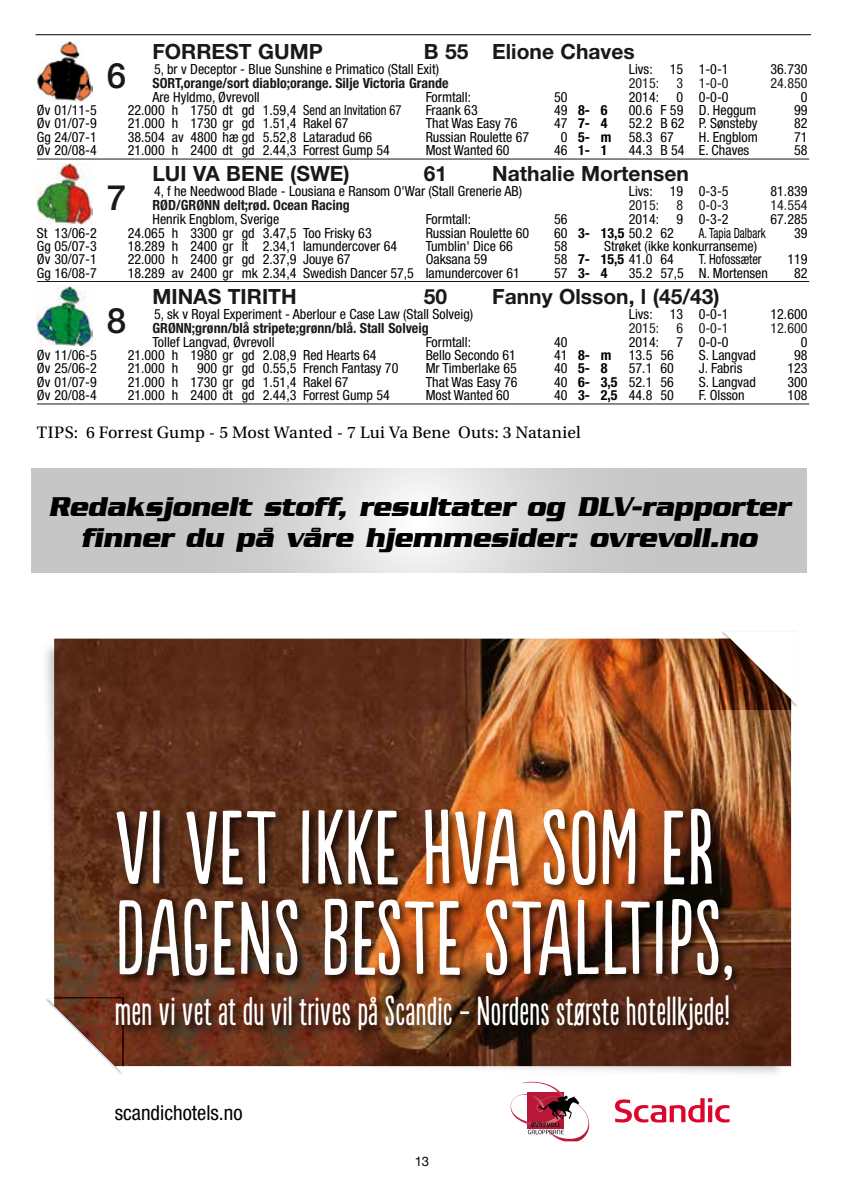
<style>
.page{position:relative;width:844px;height:1191px;background:#fff}
.page>*{position:absolute;margin:0;border:0;box-sizing:border-box;transform-origin:0 0}
.t1{font:99.4px/90.3px "Populaire For Scandic";letter-spacing:.005em;color:#fff}
.t2{font:39.2px "Populaire For Scandic";letter-spacing:.005em;color:#fff}
.t3{font:500 35px "Helvetica Neue";color:#1a181c}
.t4{font:italic 700 28px/31.5px "Serpentine";letter-spacing:-.01em;color:#000;text-align:center;scale:.92 1}
.t5{font:700 21px "Helvetica Neue";color:#1a181c}
.t6{font:condensed 20.65px "Helvetica Neue LT Std";color:#000}
.t7{font:17.5px "Utopia Std";letter-spacing:.005em;color:#000}
.t8{font:condensed 14px "Helvetica Neue";color:#000}
.t9{font:700 condensed 14px "Helvetica Neue";color:#1a181c}
.t10{font:condensed 14px "Helvetica Neue";color:#1a181c}
.t11{font:700 condensed 14px "Helvetica Neue";color:#000}
.t12{font:condensed 14px "Helvetica Neue";color:#000;scale:.8 1}
.t13{font:condensed 14px "Helvetica Neue";color:#000;scale:.9 1}
.t14{font:13.12px "Helvetica Neue";color:#000}
.s1{font-weight:400}
.s2{font-weight:700}
</style>
<div class="page">
<hr style="left:36px;top:34px;width:774px;height:1px;background:#000">
<hr style="left:37px;top:159px;width:772px;height:1px;background:#1a181c">
<hr style="left:37px;top:281px;width:772px;height:1px;background:#1a181c">
<hr style="left:37px;top:403px;width:772px;height:1px;background:#1a181c">
<img style="left:37px;top:41px;width:55px;height:61px">
<img style="left:37px;top:164px;width:55px;height:60px">
<img style="left:37px;top:286px;width:55px;height:61px">
<svg style="left:32px;top:468px;width:774px;height:104px"></svg>
<img style="left:169px;top:959px;width:623px;height:168px">
<img style="left:54px;top:638px;width:736px;height:428px">
<img style="left:719px;top:631px;width:78px;height:78px">
<svg style="left:723px;top:631px;width:74px;height:75px"></svg>
<img style="left:45px;top:997px;width:78px;height:77px">
<svg style="left:48px;top:998px;width:74px;height:74px"></svg>
<div style="left:114px;top:806px;width:628px;height:235px;background:#000;opacity:.75"></div>
<svg style="left:615px;top:1098px;width:114px;height:24px"></svg>
<svg style="left:509px;top:1080px;width:80px;height:61px"></svg>
<h3 class="t5" style="left:152px;top:38px;width:172px">FORREST GUMP</h3>
<h3 class="t5" style="left:424px;top:38px;width:212px">B 55 Elione Chaves</h3>
<p class="t8" style="left:154px;top:61px;width:286px">5, br v Deceptor - Blue Sunshine e Primatico (Stall Exit)</p>
<p class="t8" style="left:628px;top:61px;width:101px">Livs: 15 1-0-1</p>
<p class="t8" style="left:770px;top:61px;width:38px">36.730</p>
<h3 class="t3" style="left:107px;top:55px;width:21px">6</h3>
<p class="t9" style="left:152px;top:74px;width:298px">SORT,orange/sort diablo;orange. Silje Victoria Grande</p>
<p class="t10" style="left:628px;top:75px;width:101px">2015: 3 1-0-0</p>
<p class="t10" style="left:770px;top:75px;width:38px">24.850</p>
<p class="t8" style="left:152px;top:89px;width:109px">Are Hyldmo, Øvrevoll</p>
<p class="t8" style="left:425px;top:89px;width:47px">Formtall:</p>
<p class="t8" style="left:554px;top:89px;width:15px">50</p>
<p class="t8" style="left:628px;top:89px;width:101px">2014: 0 0-0-0</p>
<p class="t8" style="left:800px;top:89px;width:8px">0</p>
<p class="t8" style="left:37px;top:102px;width:61px">Øv 01/11-5</p>
<p class="t8" style="left:128px;top:102px;width:275px">22.000 h 1750 dt gd 1.59,4 Send an Invitation 67</p>
<p class="t8" style="left:425px;top:102px;width:54px">Fraank 63</p>
<p class="t11" style="left:554px;top:102px;width:55px"><span class="s1">49</span> 8- 6</p>
<p class="t8" style="left:628px;top:102px;width:129px">00.6 F 59 D. Heggum</p>
<p class="t8" style="left:793px;top:102px;width:15px">99</p>
<p class="t8" style="left:37px;top:115px;width:61px">Øv 01/07-9</p>
<p class="t8" style="left:128px;top:115px;width:222px">21.000 h 1730 gr gd 1.51,4 Rakel 67</p>
<p class="t8" style="left:425px;top:115px;width:93px">That Was Easy 76</p>
<p class="t11" style="left:554px;top:115px;width:55px"><span class="s1">47</span> 7- 4</p>
<p class="t8" style="left:628px;top:115px;width:130px">52.2 B 62 P. Sønsteby</p>
<p class="t8" style="left:793px;top:115px;width:15px">82</p>
<p class="t8" style="left:37px;top:129px;width:61px">Gg 24/07-1</p>
<p class="t8" style="left:128px;top:129px;width:246px">38.504 av 4800 hæ gd 5.52,8 Lataradud 66</p>
<p class="t8" style="left:425px;top:129px;width:105px">Russian Roulette 67</p>
<p class="t8" style="left:560px;top:129px;width:114px">0 <span class="s2">5- m</span> 58.3 67</p>
<p class="t8" style="left:698px;top:129px;width:60px">H. Engblom</p>
<p class="t8" style="left:793px;top:129px;width:15px">71</p>
<p class="t8" style="left:37px;top:142px;width:61px">Øv 20/08-4</p>
<p class="t8" style="left:128px;top:142px;width:263px">21.000 h 2400 dt gd 2.44,3 Forrest Gump 54</p>
<p class="t8" style="left:425px;top:142px;width:85px">Most Wanted 60</p>
<p class="t11" style="left:554px;top:142px;width:55px"><span class="s1">46</span> 1- 1</p>
<p class="t8" style="left:628px;top:142px;width:122px">44.3 B 54 E. Chaves</p>
<p class="t8" style="left:793px;top:142px;width:15px">58</p>
<h3 class="t5" style="left:152px;top:161px;width:199px">LUI VA BENE (SWE)</h3>
<h3 class="t5" style="left:424px;top:161px;width:25px">61</h3>
<h3 class="t5" style="left:492px;top:161px;width:198px">Nathalie Mortensen</h3>
<p class="t8" style="left:154px;top:183px;width:369px">4, f he Needwood Blade - Lousiana e Ransom O'War (Stall Grenerie AB)</p>
<p class="t8" style="left:628px;top:183px;width:101px">Livs: 19 0-3-5</p>
<p class="t8" style="left:770px;top:183px;width:38px">81.839</p>
<h3 class="t3" style="left:107px;top:177px;width:21px">7</h3>
<p class="t9" style="left:152px;top:197px;width:199px">RØD/GRØNN delt;rød. Ocean Racing</p>
<p class="t10" style="left:628px;top:197px;width:101px">2015: 8 0-0-3</p>
<p class="t10" style="left:770px;top:197px;width:38px">14.554</p>
<p class="t8" style="left:152px;top:211px;width:128px">Henrik Engblom, Sverige</p>
<p class="t8" style="left:425px;top:211px;width:47px">Formtall:</p>
<p class="t8" style="left:554px;top:211px;width:15px">56</p>
<p class="t8" style="left:628px;top:211px;width:101px">2014: 9 0-3-2</p>
<p class="t8" style="left:770px;top:211px;width:38px">67.285</p>
<p class="t8" style="left:37px;top:225px;width:61px">St 13/06-2</p>
<p class="t8" style="left:128px;top:225px;width:245px">24.065 h 3300 gr gd 3.47,5 Too Frisky 63</p>
<p class="t8" style="left:425px;top:225px;width:105px">Russian Roulette 60</p>
<p class="t8" style="left:554px;top:225px;width:121px">60 <span class="s2">3- 13,5</span> 50.2 62</p>
<p class="t12" style="left:698px;top:225px;width:85px">A. Tapia Dalbark</p>
<p class="t8" style="left:793px;top:225px;width:15px">39</p>
<p class="t8" style="left:37px;top:238px;width:61px">Gg 05/07-3</p>
<p class="t8" style="left:128px;top:238px;width:271px">18.289 h 2400 gr lt 2.34,1 Iamundercover 64</p>
<p class="t8" style="left:425px;top:238px;width:89px">Tumblin' Dice 66</p>
<p class="t8" style="left:554px;top:238px;width:15px">58</p>
<p class="t8" style="left:604px;top:238px;width:154px">Strøket (ikke konkurranseme)</p>
<p class="t8" style="left:37px;top:251px;width:61px">Øv 30/07-1</p>
<p class="t8" style="left:128px;top:251px;width:224px">22.000 h 2400 gr gd 2.37,9 Jouye 67</p>
<p class="t8" style="left:425px;top:251px;width:63px">Oaksana 59</p>
<p class="t8" style="left:554px;top:251px;width:121px">58 <span class="s2">7- 15,5</span> 41.0 64</p>
<p class="t13" style="left:698px;top:251px;width:71px">T. Hofossæter</p>
<p class="t8" style="left:787px;top:251px;width:22px">119</p>
<p class="t8" style="left:37px;top:264px;width:61px">Gg 16/08-7</p>
<p class="t8" style="left:128px;top:264px;width:393px">18.289 av 2400 gr mk 2.34,4 Swedish Dancer 57,5 Iamundercover 61</p>
<p class="t11" style="left:554px;top:264px;width:55px"><span class="s1">57</span> 3- 4</p>
<p class="t8" style="left:628px;top:264px;width:140px">35.2 57,5 N. Mortensen</p>
<p class="t8" style="left:793px;top:264px;width:15px">82</p>
<h3 class="t5" style="left:152px;top:283px;width:146px">MINAS TIRITH</h3>
<h3 class="t5" style="left:424px;top:283px;width:25px">50</h3>
<h3 class="t5" style="left:492px;top:283px;width:229px">Fanny Olsson, l (45/43)</h3>
<p class="t8" style="left:154px;top:306px;width:320px">5, sk v Royal Experiment - Aberlour e Case Law (Stall Solveig)</p>
<p class="t8" style="left:628px;top:306px;width:101px">Livs: 13 0-0-1</p>
<p class="t8" style="left:770px;top:306px;width:38px">12.600</p>
<h3 class="t3" style="left:107px;top:299px;width:21px">8</h3>
<p class="t9" style="left:152px;top:319px;width:278px">GRØNN;grønn/blå stripete;grønn/blå. Stall Solveig</p>
<p class="t10" style="left:628px;top:320px;width:101px">2015: 6 0-0-1</p>
<p class="t10" style="left:770px;top:320px;width:38px">12.600</p>
<p class="t8" style="left:152px;top:334px;width:123px">Tollef Langvad, Øvrevoll</p>
<p class="t8" style="left:425px;top:334px;width:47px">Formtall:</p>
<p class="t8" style="left:554px;top:334px;width:15px">40</p>
<p class="t8" style="left:628px;top:334px;width:101px">2014: 7 0-0-0</p>
<p class="t8" style="left:800px;top:334px;width:8px">0</p>
<p class="t8" style="left:37px;top:347px;width:61px">Øv 11/06-5</p>
<p class="t8" style="left:128px;top:347px;width:250px">21.000 h 1980 gr gd 2.08,9 Red Hearts 64</p>
<p class="t8" style="left:425px;top:347px;width:92px">Bello Secondo 61</p>
<p class="t8" style="left:554px;top:347px;width:121px">41 <span class="s2">8- m</span> 13.5 56</p>
<p class="t8" style="left:698px;top:347px;width:58px">S. Langvad</p>
<p class="t8" style="left:793px;top:347px;width:15px">98</p>
<p class="t8" style="left:37px;top:360px;width:61px">Øv 25/06-2</p>
<p class="t8" style="left:128px;top:360px;width:52px">21.000 h</p>
<p class="t8" style="left:197px;top:360px;width:203px">900 gr gd 0.55,5 French Fantasy 70</p>
<p class="t8" style="left:425px;top:360px;width:93px">Mr Timberlake 65</p>
<p class="t11" style="left:554px;top:360px;width:55px"><span class="s1">40</span> 5- 8</p>
<p class="t8" style="left:628px;top:360px;width:46px">57.1 60</p>
<p class="t8" style="left:698px;top:360px;width:45px">J. Fabris</p>
<p class="t8" style="left:787px;top:360px;width:22px">123</p>
<p class="t8" style="left:37px;top:374px;width:61px">Øv 01/07-9</p>
<p class="t8" style="left:128px;top:374px;width:222px">21.000 h 1730 gr gd 1.51,4 Rakel 67</p>
<p class="t8" style="left:425px;top:374px;width:93px">That Was Easy 76</p>
<p class="t8" style="left:554px;top:374px;width:121px">40 <span class="s2">6- 3,5</span> 52.1 56</p>
<p class="t8" style="left:698px;top:374px;width:58px">S. Langvad</p>
<p class="t8" style="left:787px;top:374px;width:22px">300</p>
<p class="t8" style="left:37px;top:387px;width:61px">Øv 20/08-4</p>
<p class="t8" style="left:128px;top:387px;width:263px">21.000 h 2400 dt gd 2.44,3 Forrest Gump 54</p>
<p class="t8" style="left:425px;top:387px;width:85px">Most Wanted 60</p>
<p class="t8" style="left:554px;top:387px;width:121px">40 <span class="s2">3- 2,5</span> 44.8 50</p>
<p class="t8" style="left:698px;top:387px;width:47px">F. Olsson</p>
<p class="t8" style="left:787px;top:387px;width:22px">108</p>
<p class="t7" style="left:37px;top:423px;width:545px">TIPS: 6 Forrest Gump - 5 Most Wanted - 7 Lui Va Bene Outs: 3 Nataniel</p>
<h3 class="t4" style="left:48px;top:490px;width:807px">Redaksjonelt stoff, resultater og DLV-rapporter finner du på våre hjemmesider: ovrevoll.no</h3>
<h1 class="t1" style="left:115px;top:802px;width:621px">VI VET IKKE HVA SOM ER<br>DAGENS BESTE STALLTIPS,</h1>
<h2 class="t2" style="left:115px;top:989px;width:617px">men vi vet at du vil trives på Scandic - Nordens største hotellkjede!</h2>
<h3 class="t6" style="left:115px;top:1101px;width:129px">scandichotels.no</h3>
<p class="t14" style="left:414px;top:1153px;width:16px">13</p>
</div>
